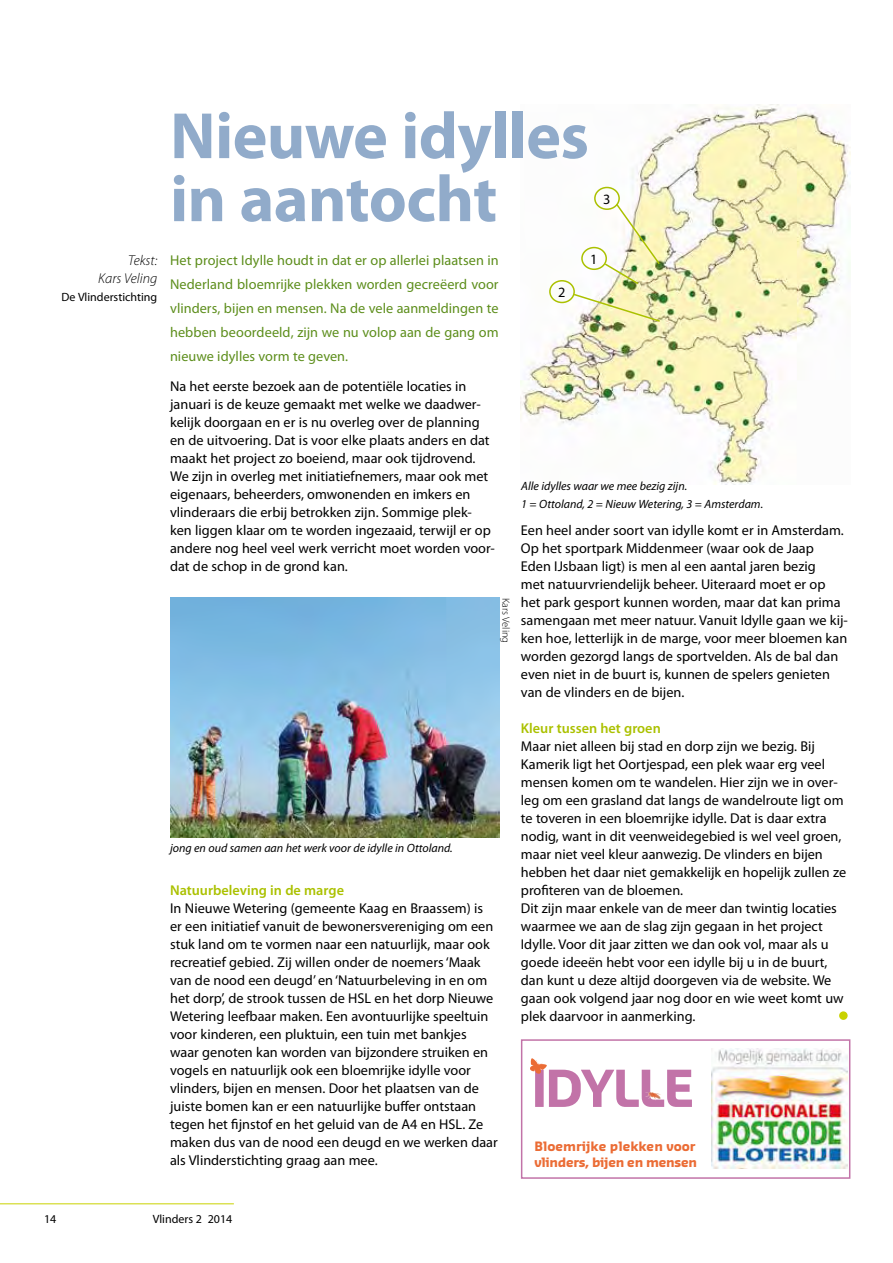
<style>
.page{position:relative;width:893px;height:1263px;background:#fff}
.page>*{position:absolute;margin:0;border:0;box-sizing:border-box;transform-origin:0 0}
.t1{font:700 66px/63px "Myriad Pro";letter-spacing:-.01em;color:#91abca}
.t2{font:14.25px/18px "Myriad Pro";color:#000}
.t3{font:14.25px/24px "Myriad Pro";letter-spacing:.005em;color:#5d8e1c;text-align:justify}
.t4{font:600 14.25px "Myriad Pro";color:#abc100}
.t5{font:italic 300 14.25px/18px "Myriad Pro";color:#000;text-align:right}
.t6{font:700 12.6px/15.1px "Sansa Std";color:#eb6c35}
.t7{font:italic 12px/18px "Myriad Pro";color:#000}
.t8{font:12px "Myriad Pro";color:#000}
.t9{font:300 10.5px "Myriad Pro";color:#000}
</style>
<div class="page">
<hr style="left:0;top:1203px;width:234px;height:1px;background:#c9d200">
<div style="left:521px;top:1039px;width:329px;height:140px;border:2px solid #c273a8"></div>
<img style="left:711px;top:1048px;width:136px;height:121px">
<img style="left:521px;top:104px;width:329px;height:381px">
<img style="left:170px;top:598px;width:330px;height:240px">
<div style="left:839px;top:1011px;width:9px;height:9px;background:#c9d200;border-radius:50%"></div>
<svg style="left:603px;top:202px;width:58px;height:84px"></svg>
<svg style="left:572px;top:293px;width:90px;height:30px"></svg>
<svg style="left:530px;top:1058px;width:162px;height:49px"></svg>
<div style="left:581px;top:247px;width:26px;height:23px;border:2px solid #abc100;border-radius:50%"></div>
<div style="left:549px;top:280px;width:26px;height:23px;border:2px solid #abc100;border-radius:50%"></div>
<div style="left:594px;top:187px;width:26px;height:23px;border:2px solid #abc100;border-radius:50%"></div>
<h1 class="t1" style="left:170px;top:102px;width:420px">Nieuwe idylles in aantocht</h1>
<p class="t2" style="left:603px;top:190px;width:9px">3</p>
<p class="t5" style="left:98px;top:252px;width:61px">Tekst:<br>Kars Veling</p>
<p class="t8" style="left:62px;top:290px;width:97px">De Vlinderstichting</p>
<p class="t3" style="left:170px;top:248px;width:330px">Het project Idylle houdt in dat er op allerlei plaatsen in Nederland bloemrijke plekken worden gecreëerd voor vlinders, bijen en mensen. Na de vele aanmeldingen te hebben beoordeeld, zijn we nu volop aan de gang om nieuwe idylles vorm te geven.</p>
<p class="t2" style="left:170px;top:377px;width:326px">Na het eerste bezoek aan de potentiële locaties in januari is de keuze gemaakt met welke we daadwer&shy;kelijk doorgaan en er is nu overleg over de planning en de uitvoering. Dat is voor elke plaats anders en dat maakt het project zo boeiend, maar ook tijdrovend.<br>We zijn in overleg met initiatiefnemers, maar ook met eigenaars, beheerders, omwonenden en imkers en vlinderaars die erbij betrokken zijn. Sommige plek&shy;ken liggen klaar om te worden ingezaaid, terwijl er op andere nog heel veel werk verricht moet worden voor&shy;dat de schop in de grond kan.</p>
<p class="t9" style="left:512px;top:598px;width:47px;rotate:90deg">Kars Veling</p>
<p class="t7" style="left:170px;top:839px;width:284px">jong en oud samen aan het werk voor de idylle in Ottoland.</p>
<p class="t4" style="left:170px;top:881px;width:175px">Natuurbeleving in de marge</p>
<p class="t2" style="left:170px;top:899px;width:329px">In Nieuwe Wetering (gemeente Kaag en Braassem) is er een initiatief vanuit de bewonersvereniging om een stuk land om te vormen naar een natuurlijk, maar ook recreatief gebied. Zij willen onder de noemers ‘Maak van de nood een deugd’ en ‘Natuurbeleving in en om het dorp’, de strook tussen de HSL en het dorp Nieuwe Wetering leefbaar maken. Een avontuurlijke speeltuin voor kinderen, een pluktuin, een tuin met bankjes waar genoten kan worden van bijzondere struiken en vogels en natuurlijk ook een bloemrijke idylle voor vlinders, bijen en mensen. Door het plaatsen van de juiste bomen kan er een natuurlijke buffer ontstaan tegen het fijnstof en het geluid van de A4 en HSL. Ze maken dus van de nood een deugd en we werken daar als Vlinderstichting graag aan mee.</p>
<p class="t2" style="left:558px;top:283px;width:9px">2</p>
<p class="t2" style="left:590px;top:250px;width:9px">1</p>
<p class="t7" style="left:521px;top:476px;width:243px">Alle idylles waar we mee bezig zijn.<br>1 = Ottoland, 2 = Nieuw Wetering, 3 = Amsterdam.</p>
<p class="t2" style="left:521px;top:521px;width:329px">Een heel ander soort van idylle komt er in Amsterdam.<br>Op het sportpark Middenmeer (waar ook de Jaap<br>Eden IJsbaan ligt) is men al een aantal jaren bezig<br>met natuurvriendelijk beheer. Uiteraard moet er op het park gesport kunnen worden, maar dat kan prima samengaan met meer natuur. Vanuit Idylle gaan we kij&shy;ken hoe, letterlijk in de marge, voor meer bloemen kan worden gezorgd langs de sportvelden. Als de bal dan even niet in de buurt is, kunnen de spelers genieten van de vlinders en de bijen.</p>
<p class="t4" style="left:521px;top:719px;width:141px">Kleur tussen het groen</p>
<p class="t2" style="left:521px;top:737px;width:327px">Maar niet alleen bij stad en dorp zijn we bezig. Bij Kamerik ligt het Oortjespad, een plek waar erg veel mensen komen om te wandelen. Hier zijn we in over&shy;leg om een grasland dat langs de wandelroute ligt om te toveren in een bloemrijke idylle. Dat is daar extra nodig, want in dit veenweidegebied is wel veel groen, maar niet veel kleur aanwezig. De vlinders en bijen hebben het daar niet gemakkelijk en hopelijk zullen ze profiteren van de bloemen.<br>Dit zijn maar enkele van de meer dan twintig locaties waarmee we aan de slag zijn gegaan in het project Idylle. Voor dit jaar zitten we dan ook vol, maar als u goede ideeën hebt voor een idylle bij u in de buurt, dan kunt u deze altijd doorgeven via de website. We gaan ook volgend jaar nog door en wie weet komt uw plek daarvoor in aanmerking.</p>
<p class="t6" style="left:534px;top:1138px;width:164px">Bloemrijke plekken voor vlinders, bijen en mensen</p>
<p class="t8" style="left:44px;top:1211px;width:14px">14</p>
<p class="t8" style="left:153px;top:1211px;width:81px">Vlinders 2 2014</p>
</div>
